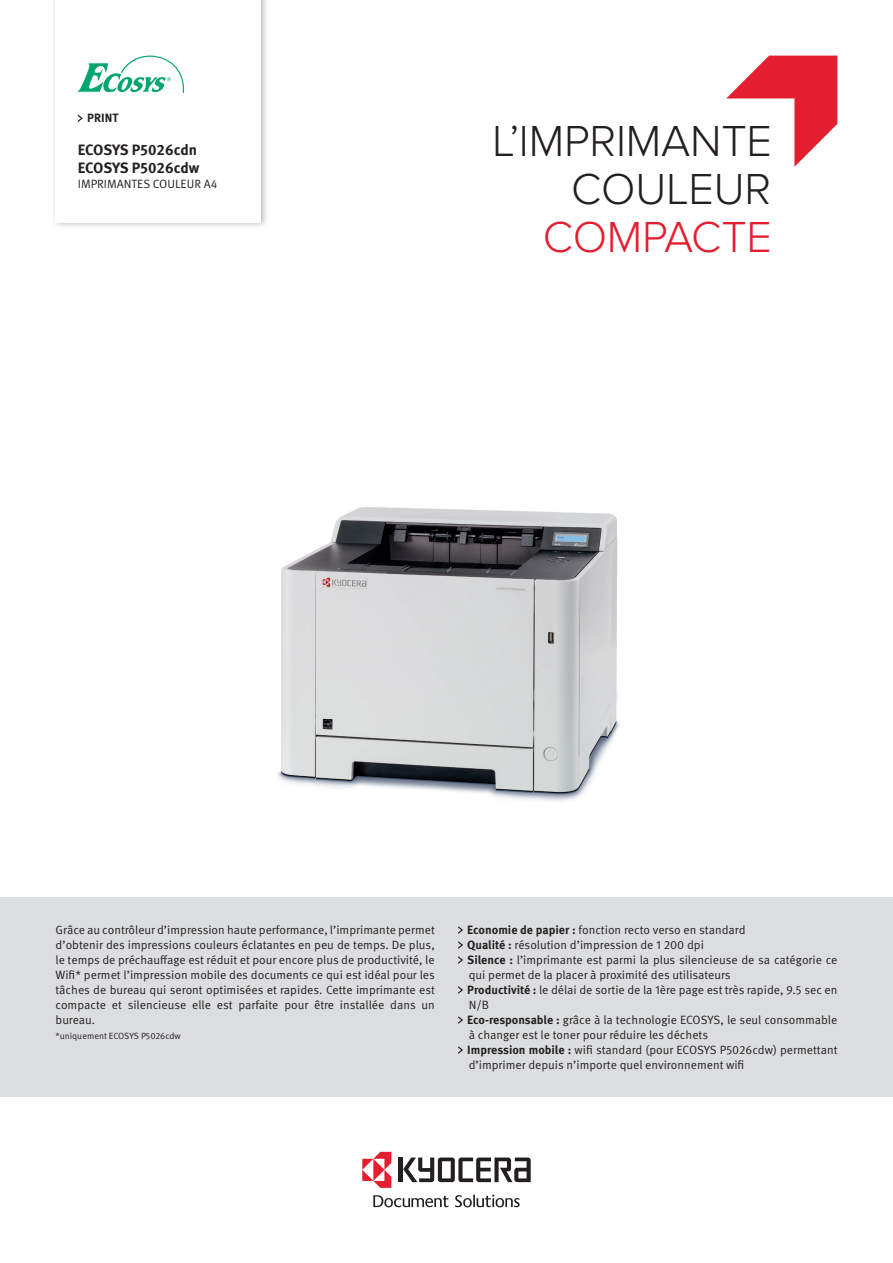
<style>
.page{position:relative;width:893px;height:1263px;background:#fff}
.page>*{position:absolute;margin:0;border:0;box-sizing:border-box;transform-origin:0 0}
.t1{font:300 45px/48px "Proxima Nova";letter-spacing:-.005em;color:#231f20;text-align:right}
.t2{font:300 45px "Proxima Nova";letter-spacing:-.005em;color:#e41d2f}
.Note2{font:700 15px "Meta Pro";letter-spacing:-.005em;color:#231f20}
.bullet1page{font:12px/15px "Meta Pro Norm";color:#231f20}
.Copy1a{font:12px/15px "Meta Pro Norm";color:#231f20;text-align:justify}
.Note3{font:12px "Meta Pro Norm";color:#231f20}
.Note1{font:700 12px "Meta Pro";color:#231f20}
.Copy1a-2{font:9px "Meta Pro Norm";color:#231f20}
.s1{font-family:"Meta Pro";font-weight:700}
</style>
<div class="page">
<img style="left:278px;top:507px;width:341px;height:294px">
<div style="left:0;top:897px;width:893px;height:199px;background:#dcdddf"></div>
<div style="left:51px;top:0;width:217px;height:229px;background:#231f20;opacity:.3"></div>
<div style="left:56px;top:0;width:205px;height:223px;background:#fff"></div>
<hr style="left:399px;top:1157px;width:4px;height:25px;background:#231f20">
<svg style="left:403px;top:1157px;width:128px;height:25px"></svg>
<svg style="left:362px;top:1152px;width:29px;height:36px"></svg>
<svg style="left:455px;top:1195px;width:65px;height:12px"></svg>
<svg style="left:373px;top:1195px;width:75px;height:12px"></svg>
<svg style="left:78px;top:56px;width:106px;height:37px"></svg>
<svg style="left:726px;top:56px;width:111px;height:111px"></svg>
<svg style="left:458px;top:926px;width:5px;height:8px"></svg>
<svg style="left:458px;top:941px;width:5px;height:8px"></svg>
<svg style="left:458px;top:956px;width:5px;height:8px"></svg>
<svg style="left:458px;top:986px;width:5px;height:8px"></svg>
<svg style="left:458px;top:1016px;width:5px;height:8px"></svg>
<svg style="left:458px;top:1046px;width:5px;height:8px"></svg>
<svg style="left:78px;top:114px;width:4px;height:8px"></svg>
<p class="Note1" style="left:87px;top:109px;width:33px">PRINT</p>
<p class="Note2" style="left:78px;top:138px;width:121px">ECOSYS P5026cdn</p>
<p class="Note2" style="left:78px;top:156px;width:123px">ECOSYS P5026cdw</p>
<p class="Note3" style="left:78px;top:175px;width:141px">IMPRIMANTES COULEUR A4</p>
<p class="t1" style="left:492px;top:118px;width:281px">L’IMPRIMANTE<br>COULEUR</p>
<p class="t2" style="left:543px;top:211px;width:231px">COMPACTE</p>
<p class="Copy1a" style="left:56px;top:921px;width:381px">Grâce au contrôleur d’impression haute performance, l’imprimante permet d’obtenir des impressions couleurs éclatantes en peu de temps. De plus, le temps de préchauffage est réduit et pour encore plus de productivité, le Wifi* permet l’impression mobile des documents ce qui est idéal pour les tâches de bureau qui seront optimisées et rapides. Cette imprimante est compacte et silencieuse elle est parfaite pour être installée dans un bureau.</p>
<p class="Copy1a-2" style="left:56px;top:1029px;width:127px">*uniquement ECOSYS P5026cdw</p>
<p class="bullet1page" style="left:467px;top:921px;width:280px"><span class="s1">Economie de papier :</span> fonction recto verso en standard</p>
<p class="bullet1page" style="left:467px;top:936px;width:238px"><span class="s1">Qualité :</span> résolution d’impression de 1 200 dpi</p>
<p class="bullet1page" style="left:467px;top:951px;width:372px"><span class="s1">Silence :</span> l’imprimante est parmi la plus silencieuse de sa catégorie ce qui permet de la placer à proximité des utilisateurs</p>
<p class="bullet1page" style="left:467px;top:981px;width:372px"><span class="s1">Productivité :</span> le délai de sortie de la 1ère page est très rapide, 9.5 sec en<br>N/B</p>
<p class="bullet1page" style="left:467px;top:1011px;width:372px"><span class="s1">Eco-responsable :</span> grâce à la technologie ECOSYS, le seul consommable à changer est le toner pour réduire les déchets</p>
<p class="bullet1page" style="left:467px;top:1041px;width:372px"><span class="s1">Impression mobile :</span> wifi standard (pour ECOSYS P5026cdw) permettant d’imprimer depuis n’importe quel environnement wifi</p>
</div>
